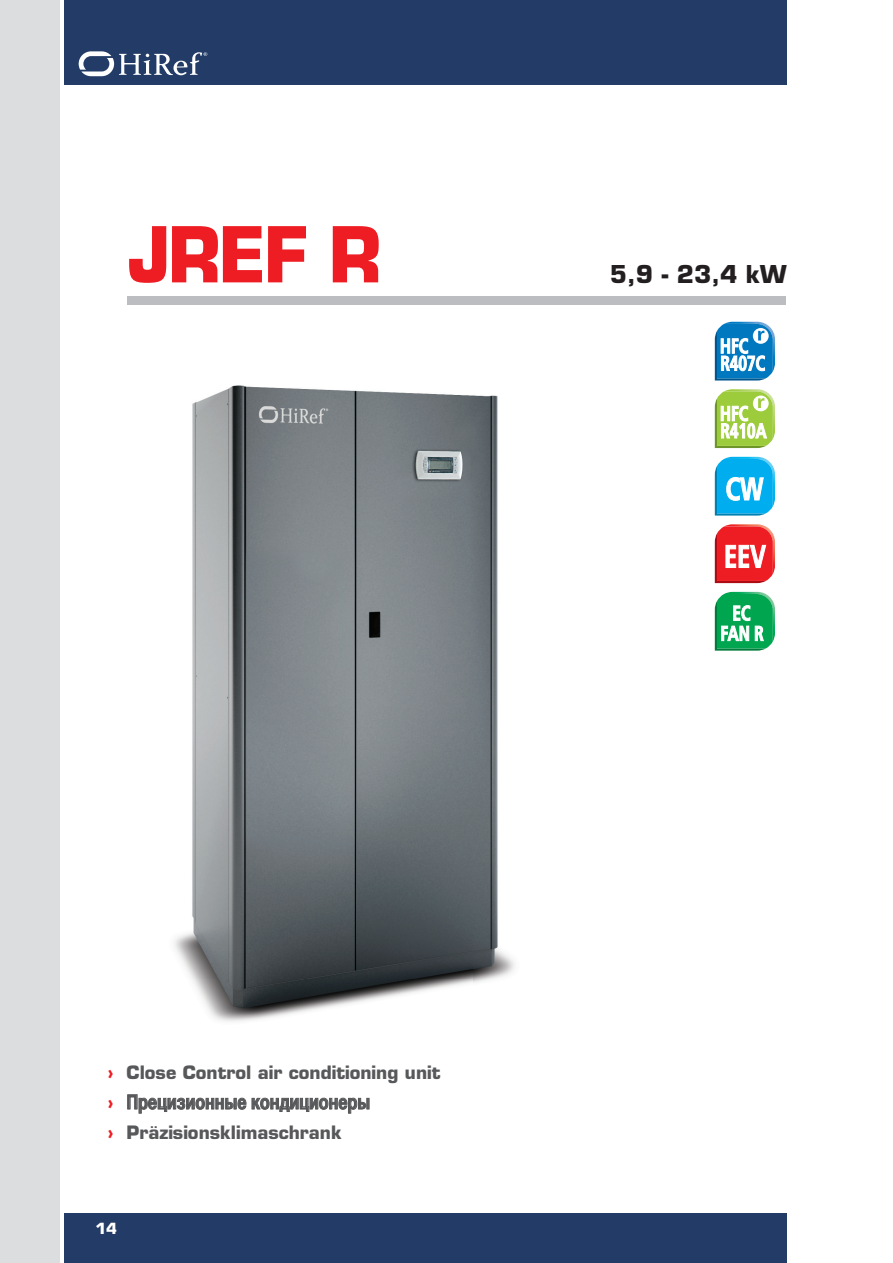
<style>
.page{position:relative;width:893px;height:1263px;background:#fff}
.page>*{position:absolute;margin:0;border:0;box-sizing:border-box;transform-origin:0 0}
.t1{font:700 75px "Eurostile";color:#ee1d23;scale:.95 1}
.t2{font:700 24px "Eurostile";color:#231f20}
.t3{font:19.5px "Helvetica CY Bold";color:#57585a}
.t4{font:700 18px "Eurostile";color:#57585a}
.t5{font:700 15px "Eurostile";color:#fff}
.s1{color:#ee1d23}
.s2{font-family:"Eurostile";font-weight:700;font-size:18px;color:#ee1d23}
</style>
<div class="page">
<img style="left:174px;top:385px;width:341px;height:637px">
<div style="left:128px;top:297px;width:658px;height:8px;background:#bcbdc0"></div>
<svg style="left:715px;top:524px;width:60px;height:59px"></svg>
<svg style="left:715px;top:592px;width:60px;height:59px"></svg>
<svg style="left:715px;top:322px;width:60px;height:58px"></svg>
<svg style="left:715px;top:457px;width:60px;height:59px"></svg>
<svg style="left:715px;top:389px;width:60px;height:59px"></svg>
<div style="left:64px;top:0;width:723px;height:85px;background:#223c67"></div>
<div style="left:64px;top:1214px;width:723px;height:49px;background:#223c67"></div>
<svg style="left:79px;top:51px;width:128px;height:25px"></svg>
<div style="left:0;top:0;width:60px;height:1263px;background:#dcdddf"></div>
<svg style="left:127px;top:1094px;width:119px;height:19px"></svg>
<svg style="left:252px;top:1098px;width:117px;height:15px"></svg>
<h1 class="t1" style="left:128px;top:208px;width:269px">JREF R</h1>
<h2 class="t2" style="left:610px;top:259px;width:178px">5,9 - 23,4 kW</h2>
<p class="t4" style="left:108px;top:1061px;width:334px"><span class="s1">›</span> Close Control air conditioning unit</p>
<p class="t3" style="left:108px;top:1090px;width:264px"><span class="s2">›</span> Прецизионные кондиционеры</p>
<p class="t4" style="left:108px;top:1121px;width:236px"><span class="s1">›</span> Präzisionsklimaschrank</p>
<p class="t5" style="left:95px;top:1219px;width:23px">14</p>
</div>
